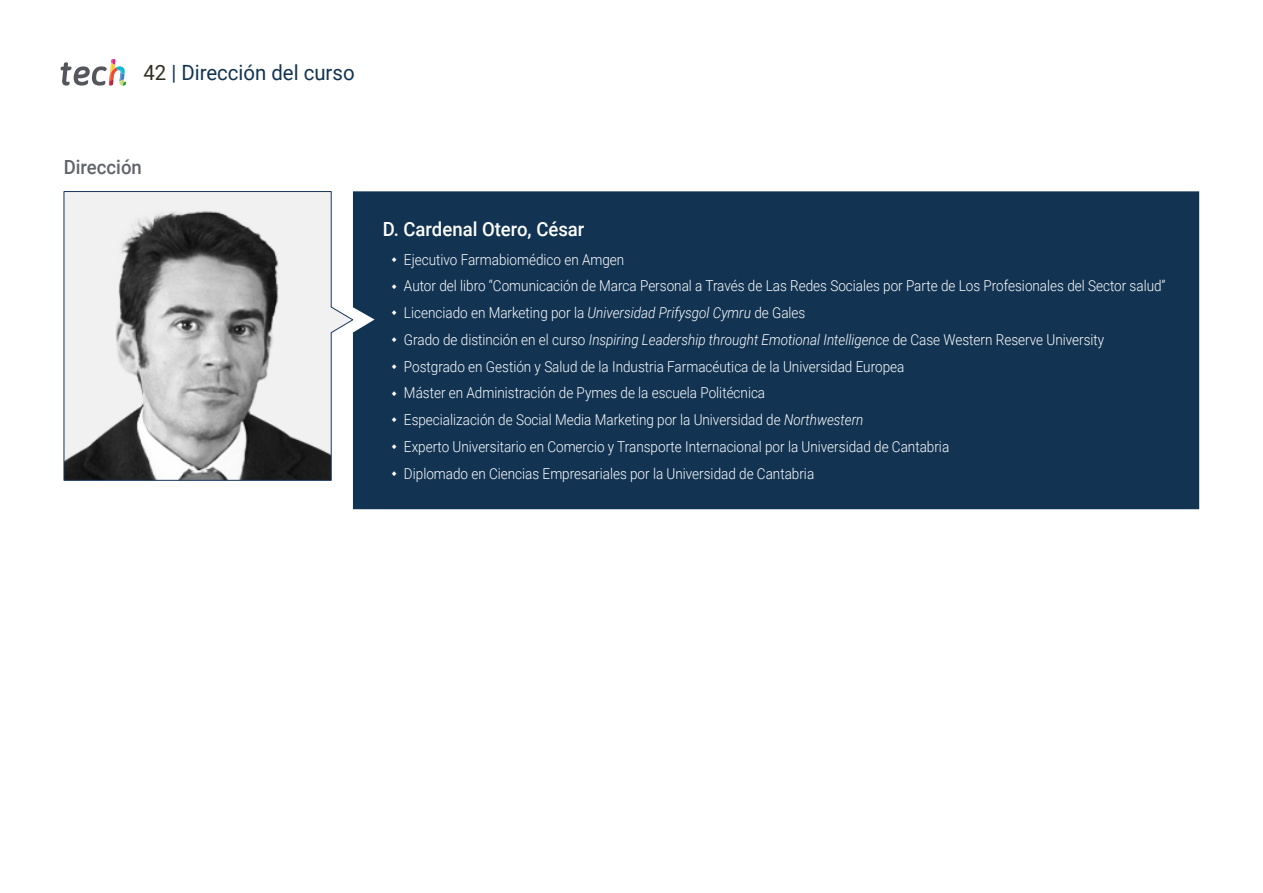
<style>
.page{position:relative;width:1263px;height:893px;background:#fff}
.page>*{position:absolute;margin:0;border:0;box-sizing:border-box;transform-origin:0 0}
.t1{font:21px "Roboto";color:#123352}
.t2{font:500 19.5px "Roboto";color:#fff;scale:.95 1}
.t3{font:500 19.5px "Roboto";color:#61646a;scale:.95 1}
.t4{font:300 15px/26.7px "Roboto";color:#fff;scale:.9 1}
.s1{color:#312e20}
.s2{font-style:italic}
</style>
<div class="page">
<div style="left:353px;top:191px;width:846px;height:318px;background:#123352"></div>
<svg style="left:64px;top:191px;width:289px;height:290px"></svg>
<svg style="left:61px;top:59px;width:65px;height:27px"></svg>
<svg style="left:392px;top:257px;width:5px;height:5px"></svg>
<svg style="left:392px;top:284px;width:5px;height:5px"></svg>
<svg style="left:392px;top:310px;width:5px;height:5px"></svg>
<svg style="left:392px;top:337px;width:5px;height:5px"></svg>
<svg style="left:392px;top:364px;width:5px;height:5px"></svg>
<svg style="left:392px;top:391px;width:5px;height:5px"></svg>
<svg style="left:392px;top:417px;width:5px;height:5px"></svg>
<svg style="left:392px;top:444px;width:5px;height:5px"></svg>
<svg style="left:392px;top:471px;width:5px;height:5px"></svg>
<h1 class="t1" style="left:144px;top:57px;width:213px"><span class="s1">42</span> | Dirección del curso</h1>
<h2 class="t3" style="left:64px;top:154px;width:84px">Dirección</h2>
<h2 class="t2" style="left:383px;top:215px;width:214px">D. Cardenal Otero, César</h2>
<p class="t4" style="left:404px;top:245px;width:848px">Ejecutivo Farmabiomédico en Amgen<br>Autor del libro “Comunicación de Marca Personal a Través de Las Redes Sociales por Parte de Los Profesionales del Sector salud” Licenciado en Marketing por la <span class="s2">Universidad Prifysgol Cymru</span> de Gales<br>Grado de distinción en el curso <span class="s2">Inspiring Leadership throught Emotional Intelligence</span> de Case Western Reserve University Postgrado en Gestión y Salud de la Industria Farmacéutica de la Universidad Europea<br>Máster en Administración de Pymes de la escuela Politécnica<br>Especialización de Social Media Marketing por la Universidad de <span class="s2">Northwestern<br></span>Experto Universitario en Comercio y Transporte Internacional por la Universidad de Cantabria<br>Diplomado en Ciencias Empresariales por la Universidad de Cantabria</p>
</div>
